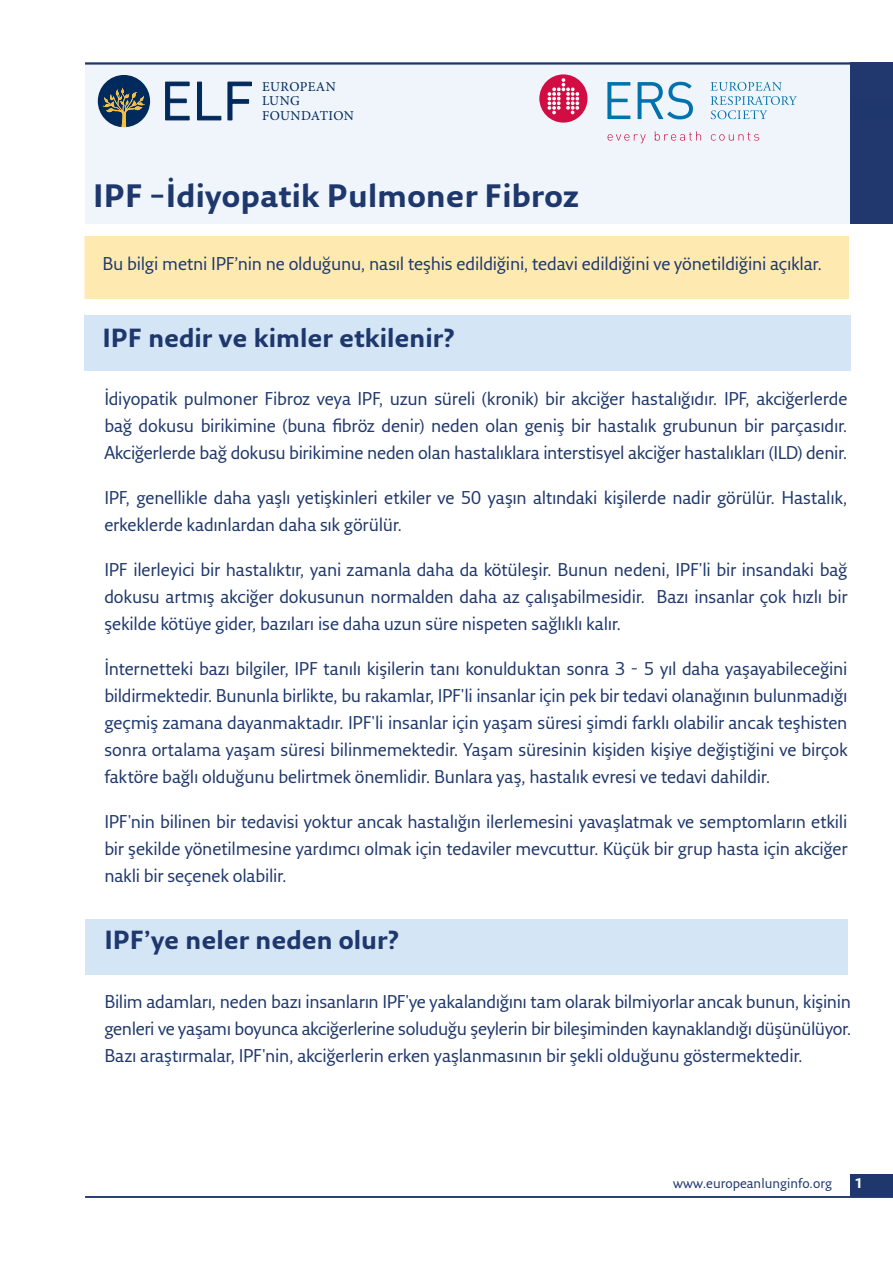
<style>
.page{position:relative;width:893px;height:1263px;background:#fff}
.page>*{position:absolute;margin:0;border:0;box-sizing:border-box;transform-origin:0 0}
.H___Article_title{font:700 31.5px "Fresco Sans Pro";letter-spacing:.01em;color:#1e376d}
.t1{font:700 25.5px "Fresco Sans Pro";color:#1e376d}
.H___B-head{font:18px/27px "Fresco Sans Pro";letter-spacing:-.015em;color:#1e376d;text-align:justify}
.Running_foot_left{font:13.5px "Fresco Sans Pro";color:#1e376d}
.t2{font:13.5px/14.7px "Minion Pro";letter-spacing:.025em;color:#00295c}
.t3{font:700 13.5px "Fresco Sans Pro";color:#fff}
</style>
<div class="page">
<div style="left:85px;top:63px;width:808px;height:161px;background:#eff5fb"></div>
<hr style="left:85px;top:62px;width:808px;height:3px;background:#1e376d">
<div style="left:850px;top:63px;width:43px;height:161px;background:#20386d"></div>
<svg style="left:711px;top:82px;width:86px;height:37px"></svg>
<svg style="left:607px;top:82px;width:23px;height:37px"></svg>
<svg style="left:608px;top:134px;width:38px;height:9px"></svg>
<svg style="left:655px;top:131px;width:46px;height:10px"></svg>
<svg style="left:711px;top:132px;width:48px;height:9px"></svg>
<div style="left:539px;top:74px;width:48px;height:49px;background:#d20d44;border-radius:50%"></div>
<svg style="left:548px;top:78px;width:31px;height:36px"></svg>
<svg style="left:638px;top:82px;width:55px;height:37px"></svg>
<div style="left:850px;top:1175px;width:43px;height:22px;background:#1e376d"></div>
<hr style="left:85px;top:1196px;width:808px;height:2px;background:#1e376d">
<svg style="left:165px;top:81px;width:25px;height:40px"></svg>
<svg style="left:197px;top:81px;width:24px;height:40px"></svg>
<svg style="left:227px;top:81px;width:25px;height:40px"></svg>
<svg style="left:98px;top:75px;width:52px;height:52px"></svg>
<div style="left:84px;top:315px;width:767px;height:56px;background:#d4e5f5"></div>
<div style="left:84px;top:236px;width:765px;height:63px;background:#feeab0"></div>
<div style="left:85px;top:919px;width:763px;height:56px;background:#d4e5f5"></div>
<p class="t2" style="left:262px;top:79px;width:93px">EUROPEAN<br>LUNG<br>FOUNDATION</p>
<p class="H___Article_title" style="left:93px;top:175px;width:487px">IPF –İdiyopatik Pulmoner Fibroz</p>
<p class="H___B-head" style="left:102px;top:250px;width:721px">Bu bilgi metni IPF’nin ne olduğunu, nasıl teşhis edildiğini, tedavi edildiğini ve yönetildiğini açıklar.</p>
<p class="t1" style="left:102px;top:321px;width:354px">IPF nedir ve kimler etkilenir?</p>
<p class="H___B-head" style="left:104px;top:385px;width:745px">İdiyopatik pulmoner Fibroz veya IPF, uzun süreli (kronik) bir akciğer hastalığıdır. IPF, akciğerlerde bağ dokusu birikimine (buna fibröz denir) neden olan geniş bir hastalık grubunun bir parçasıdır.<br>Akciğerlerde bağ dokusu birikimine neden olan hastalıklara interstisyel akciğer hastalıkları (ILD) denir.</p>
<p class="H___B-head" style="left:104px;top:484px;width:745px">IPF, genellikle daha yaşlı yetişkinleri etkiler ve 50 yaşın altındaki kişilerde nadir görülür. Hastalık, erkeklerde kadınlardan daha sık görülür.</p>
<p class="H___B-head" style="left:104px;top:556px;width:745px">IPF ilerleyici bir hastalıktır, yani zamanla daha da kötüleşir. Bunun nedeni, IPF'li bir insandaki bağ dokusu artmış akciğer dokusunun normalden daha az çalışabilmesidir. Bazı insanlar çok hızlı bir şekilde kötüye gider, bazıları ise daha uzun süre nispeten sağlıklı kalır.</p>
<p class="H___B-head" style="left:104px;top:655px;width:745px">İnternetteki bazı bilgiler, IPF tanılı kişilerin tanı konulduktan sonra 3 - 5 yıl daha yaşayabileceğini bildirmektedir. Bununla birlikte, bu rakamlar, IPF'li insanlar için pek bir tedavi olanağının bulunmadığı geçmiş zamana dayanmaktadır. IPF'li insanlar için yaşam süresi şimdi farklı olabilir ancak teşhisten sonra ortalama yaşam süresi bilinmemektedir. Yaşam süresinin kişiden kişiye değiştiğini ve birçok faktöre bağlı olduğunu belirtmek önemlidir. Bunlara yaş, hastalık evresi ve tedavi dahildir.</p>
<p class="H___B-head" style="left:104px;top:808px;width:745px">IPF'nin bilinen bir tedavisi yoktur ancak hastalığın ilerlemesini yavaşlatmak ve semptomların etkili bir şekilde yönetilmesine yardımcı olmak için tedaviler mevcuttur. Küçük bir grup hasta için akciğer nakli bir seçenek olabilir.</p>
<p class="t1" style="left:104px;top:924px;width:296px">IPF’ye neler neden olur?</p>
<p class="H___B-head" style="left:104px;top:988px;width:748px">Bilim adamları, neden bazı insanların IPF'ye yakalandığını tam olarak bilmiyorlar ancak bunun, kişinin genleri ve yaşamı boyunca akciğerlerine soluduğu şeylerin bir bileşiminden kaynaklandığı düşünülüyor.<br>Bazı araştırmalar, IPF'nin, akciğerlerin erken yaşlanmasının bir şekli olduğunu göstermektedir.</p>
<p class="Running_foot_left" style="left:673px;top:1174px;width:160px">www.europeanlunginfo.org</p>
<p class="t3" style="left:855px;top:1175px;width:10px">1</p>
</div>
